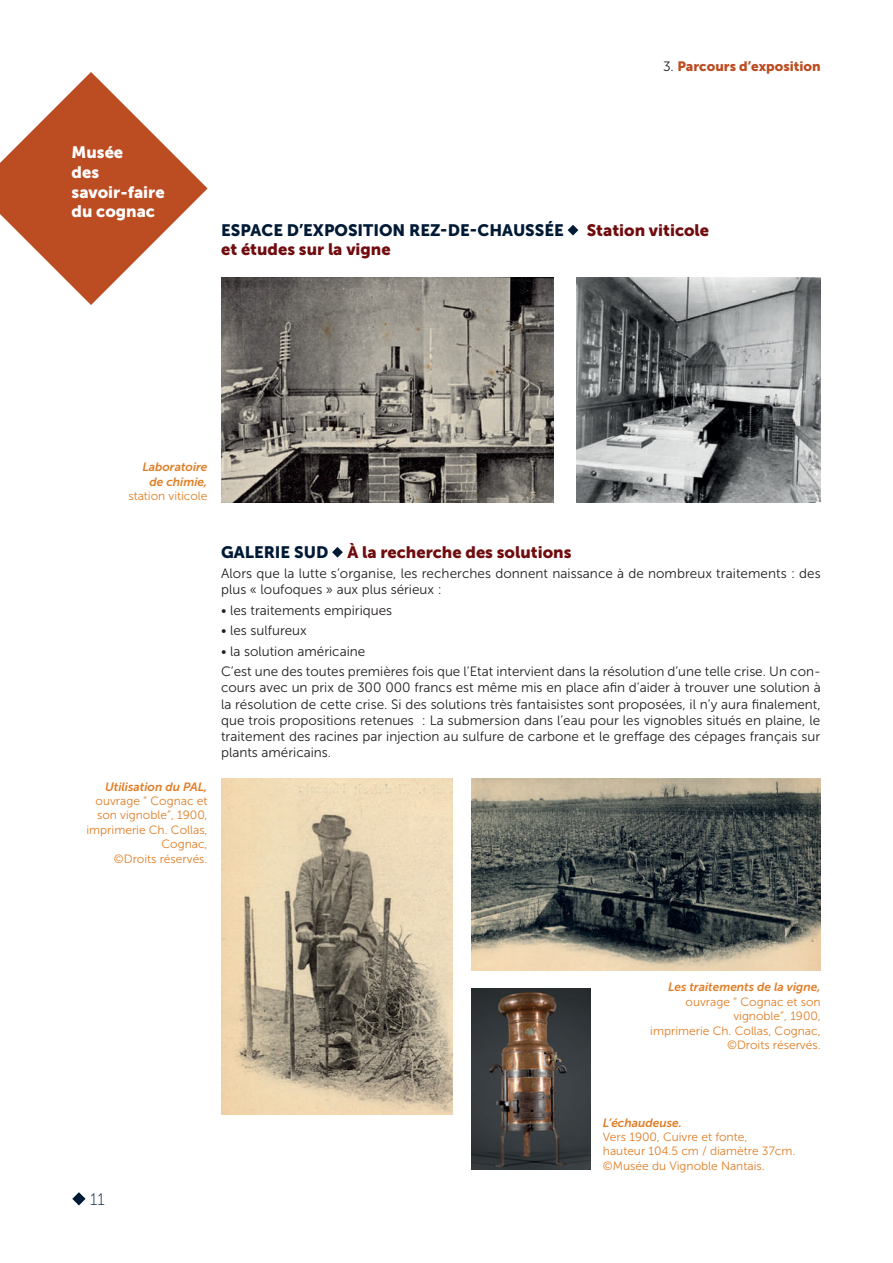
<style>
.page{position:relative;width:893px;height:1263px;background:#fff}
.page>*{position:absolute;margin:0;border:0;box-sizing:border-box;transform-origin:0 0}
.t1{font:16.5px "Museo Sans 900";color:#700c0e}
.t2{font:16.5px "Museo Sans 900";color:#001a36}
.t3{font:16.5px/19.8px "Museo Sans 900";color:#fff}
.t4{font:16.5px "Museo Sans 100";color:#001a36}
.t5{font:13.5px/16.2px "Museo Sans 300";color:#231f20}
.t6{font:13.5px "Museo Sans 900";color:#bc4c21}
.t7{font:12px/14.4px "Museo Sans 300";color:#e07e26;text-align:right}
.t8{font:italic 12px/14.4px "Museo Sans 700";color:#e07e26;text-align:center}
.s1{font-family:"Museo Sans 300";color:#231f20}
.s2{color:#001a36}
</style>
<div class="page">
<svg style="left:568px;top:225px;width:10px;height:10px"></svg>
<svg style="left:0;top:72px;width:208px;height:233px;fill:#bc4c21"></svg>
<svg style="left:332px;top:547px;width:11px;height:11px"></svg>
<img style="left:221px;top:277px;width:333px;height:226px">
<img style="left:576px;top:277px;width:245px;height:226px">
<img style="left:221px;top:778px;width:232px;height:336px">
<img style="left:472px;top:778px;width:349px;height:192px">
<img style="left:472px;top:988px;width:118px;height:181px">
<svg style="left:72px;top:1192px;width:14px;height:13px"></svg>
<p class="t3" style="left:72px;top:142px;width:95px">Musée<br>des savoir-faire du cognac</p>
<p class="t6" style="left:663px;top:58px;width:159px"><span class="s1">3.</span> Parcours d’exposition</p>
<p class="t2" style="left:221px;top:221px;width:344px">ESPACE D’EXPOSITION REZ-DE-CHAUSSÉE</p>
<p class="t1" style="left:587px;top:220px;width:124px">Station viticole</p>
<p class="t1" style="left:221px;top:240px;width:171px">et études sur la vigne</p>
<p class="t8" style="left:142px;top:460px;width:67px">Laboratoire de chimie,</p>
<p class="t7" style="left:128px;top:489px;width:81px">station viticole</p>
<p class="t8" style="left:105px;top:779px;width:104px">Utilisation du PAL,</p>
<p class="t7" style="left:86px;top:794px;width:123px">ouvrage “ Cognac et son vignoble”, 1900, imprimerie Ch. Collas,<br>Cognac,<br>©Droits réservés.</p>
<p class="t1" style="left:221px;top:543px;width:352px"><span class="s2">GALERIE SUD</span> À la recherche des solutions</p>
<p class="t5" style="left:221px;top:565px;width:601px">Alors que la lutte s’organise, les recherches donnent naissance à de nombreux traitements : des plus « loufoques » aux plus sérieux :</p>
<p class="t5" style="left:221px;top:602px;width:173px">• les traitements empiriques</p>
<p class="t5" style="left:221px;top:623px;width:87px">• les sulfureux</p>
<p class="t5" style="left:221px;top:641px;width:601px;line-height:20.4px">• la solution américaine<br>C’est une des toutes premières fois que l’Etat intervient dans la résolution d’une telle crise. Un con-</p>
<p class="t5" style="left:221px;top:680px;width:601px;text-align:justify">cours avec un prix de 300 000 francs est même mis en place afin d’aider à trouver une solution à la résolution de cette crise. Si des solutions très fantaisistes sont proposées, il n’y aura finalement, que trois propositions retenues : La submersion dans l’eau pour les vignobles situés en plaine, le traitement des racines par injection au sulfure de carbone et le greffage des cépages français sur plants américains.</p>
<p class="t4" style="left:90px;top:1190px;width:16px">11</p>
<p class="t8" style="left:668px;top:980px;width:154px">Les traitements de la vigne,</p>
<p class="t7" style="left:650px;top:994px;width:172px">ouvrage “ Cognac et son vignoble”, 1900,<br>imprimerie Ch. Collas, Cognac, ©Droits réservés.</p>
<p class="t8" style="left:603px;top:1115px;width:81px">L’échaudeuse.</p>
<p class="t7" style="left:603px;top:1130px;width:194px;text-align:left">Vers 1900, Cuivre et fonte,<br>hauteur 104.5 cm / diamètre 37cm. ©Musée du Vignoble Nantais.</p>
</div>
